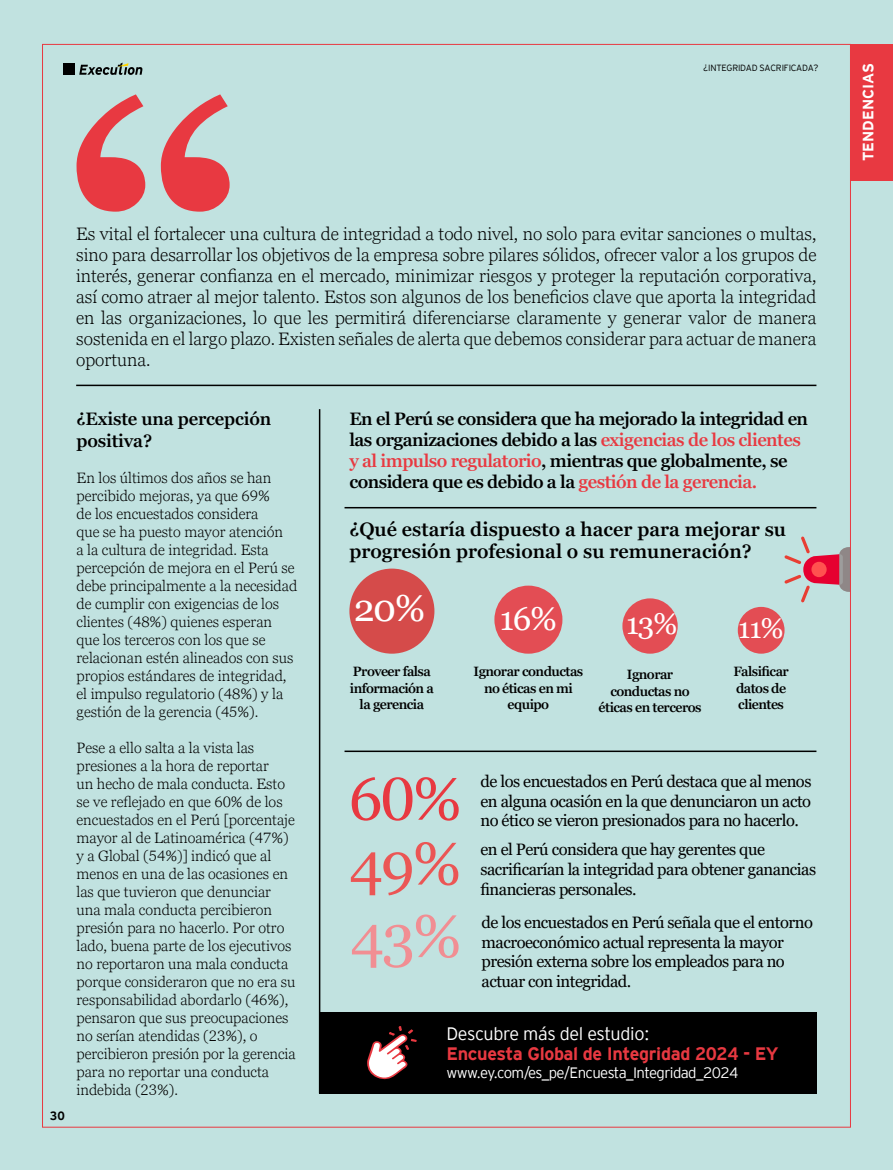
<style>
.page{position:relative;width:893px;height:1170px;background:#fff}
.page>*{position:absolute;margin:0;border:0;box-sizing:border-box;transform-origin:0 0}
.t1{font:60px "Georgia";color:#e83941}
.t2{font:60px "Georgia";color:#eb5655}
.t3{font:60px "Georgia";color:#f18e93}
.t4{font:37.5px "Georgia";color:#fff}
.t5{font:33px "Georgia";color:#fff}
.t6{font:30px "Georgia";color:#fff}
.t7{font:28.5px "Georgia";color:#fff}
.t8{font:600 19.5px/22.5px "Georgia Pro";color:#000}
.t9{font:300 18px/21px "Georgia Pro";color:#000;text-align:justify}
.t10{font:600 18px/21px "Georgia Pro";letter-spacing:-.03em;color:#000}
.t11{font:700 18px "EY Interstate";letter-spacing:-.02em;color:#e83941}
.t12{font:600 18px/21.6px "Georgia Pro";letter-spacing:-.01em;color:#000}
.t13{font:300 18px "EY Interstate";letter-spacing:-.02em;color:#fff}
.t14{font:16.5px/19.5px "Georgia Pro";letter-spacing:-.03em;color:#000}
.t15{font:300 15px/18px "Georgia Pro";color:#000}
.t16{font:300 15px "EY Interstate";letter-spacing:-.04em;color:#fff}
.t17{font:700 15px "EY Interstate";color:#fff}
.t18{font:600 13.5px/16.5px "Georgia Pro";letter-spacing:-.04em;color:#000;text-align:center}
.t19{font:700 12px "EY Interstate";color:#000}
.t20{font:300 9px "EY Interstate";letter-spacing:-.02em;color:#000}
.s1{color:#e83941}
</style>
<div class="page">
<div style="left:0;top:0;width:893px;height:1169px;background:#c1e2e0"></div>
<svg style="left:77px;top:94px;width:153px;height:118px"></svg>
<hr style="left:76px;top:384px;width:740px;height:2px;background:#000">
<hr style="left:319px;top:409px;width:1px;height:684px;background:#000">
<div style="left:349px;top:568px;width:85px;height:85px;background:#d54b4a;border-radius:50%"></div>
<div style="left:494px;top:585px;width:68px;height:68px;background:#e34d54;border-radius:50%"></div>
<div style="left:622px;top:598px;width:56px;height:55px;background:#e34d54;border-radius:50%"></div>
<div style="left:738px;top:607px;width:46px;height:46px;background:#e34d54;border-radius:50%"></div>
<hr style="left:345px;top:507px;width:471px;height:1px;background:#000">
<hr style="left:345px;top:750px;width:471px;height:2px;background:#000">
<div style="left:319px;top:1011px;width:497px;height:82px;background:#000"></div>
<svg style="left:367px;top:1026px;width:50px;height:54px"></svg>
<svg style="left:784px;top:536px;width:65px;height:66px"></svg>
<div style="left:851px;top:44px;width:42px;height:136px;background:#e83941"></div>
<div style="left:64px;top:64px;width:11px;height:11px;background:#000"></div>
<svg style="left:79px;top:63px;width:63px;height:12px"></svg>
<p class="t20" style="left:703px;top:61px;width:117px">¿INTEGRIDAD SACRIFICADA?</p>
<p class="t9" style="left:76px;top:224px;width:742px">Es vital el fortalecer una cultura de integridad a todo nivel, no solo para evitar sanciones o multas, sino para desarrollar los objetivos de la empresa sobre pilares sólidos, ofrecer valor a los grupos de interés, generar confianza en el mercado, minimizar riesgos y proteger la reputación corporativa, así como atraer al mejor talento. Estos son algunos de los beneficios clave que aporta la integridad en las organizaciones, lo que les permitirá diferenciarse claramente y generar valor de manera sostenida en el largo plazo. Existen señales de alerta que debemos considerar para actuar de manera oportuna.</p>
<p class="t19" style="left:50px;top:1107px;width:16px">30</p>
<p class="t12" style="left:77px;top:408px;width:196px">¿Existe una percepción positiva?</p>
<p class="t15" style="left:77px;top:469px;width:222px">En los últimos dos años se han percibido mejoras, ya que 69%<br>de los encuestados considera<br>que se ha puesto mayor atención<br>a la cultura de integridad. Esta percepción de mejora en el Perú se debe principalmente a la necesidad de cumplir con exigencias de los clientes (48%) quienes esperan que los terceros con los que se relacionan estén alineados con sus propios estándares de integridad, el impulso regulatorio (48%) y la gestión de la gerencia (45%).</p>
<p class="t15" style="left:77px;top:739px;width:221px">Pese a ello salta a la vista las presiones a la hora de reportar<br>un hecho de mala conducta. Esto se ve reflejado en que 60% de los encuestados en el Perú [porcentaje mayor al de Latinoamérica (47%) y a Global (54%)] indicó que al menos en una de las ocasiones en las que tuvieron que denunciar una mala conducta percibieron presión para no hacerlo. Por otro lado, buena parte de los ejecutivos no reportaron una mala conducta porque consideraron que no era su responsabilidad abordarlo (46%), pensaron que sus preocupaciones no serían atendidas (23%), o percibieron presión por la gerencia para no reportar una conducta indebida (23%).</p>
<p class="t10" style="left:349px;top:409px;width:460px">En el Perú se considera que ha mejorado la integridad en las organizaciones debido a las <span class="s1">exigencias de los clientes y al impulso regulatorio</span>, mientras que globalmente, se considera que es debido a la <span class="s1">gestión de la gerencia.</span></p>
<h3 class="t8" style="left:349px;top:518px;width:438px">¿Qué estaría dispuesto a hacer para mejorar su progresión profesional o su remuneración?</h3>
<h2 class="t4" style="left:354px;top:585px;width:73px">20%</h2>
<h3 class="t5" style="left:500px;top:598px;width:59px">16%</h3>
<h3 class="t6" style="left:626px;top:605px;width:53px">13%</h3>
<h3 class="t7" style="left:738px;top:611px;width:47px">11%</h3>
<p class="t18" style="left:350px;top:663px;width:86px">Proveer falsa información a la gerencia</p>
<p class="t18" style="left:474px;top:663px;width:111px">Ignorar conductas no éticas en mi equipo</p>
<p class="t18" style="left:599px;top:667px;width:104px">Ignorar conductas no éticas en terceros</p>
<p class="t18" style="left:733px;top:663px;width:57px;text-align:left">Falsificar datos de clientes</p>
<h1 class="t1" style="left:349px;top:762px;width:115px">60%</h1>
<h1 class="t2" style="left:349px;top:827px;width:114px">49%</h1>
<h1 class="t3" style="left:350px;top:900px;width:113px">43%</h1>
<p class="t14" style="left:480px;top:772px;width:332px;text-align:justify">de los encuestados en Perú destaca que al menos en alguna ocasión en la que denunciaron un acto no ético se vieron presionados para no hacerlo.</p>
<p class="t14" style="left:480px;top:840px;width:337px">en el Perú considera que hay gerentes que sacrificarían la integridad para obtener ganancias financieras personales.</p>
<p class="t14" style="left:482px;top:913px;width:333px">de los encuestados en Perú señala que el entorno macroeconómico actual representa la mayor presión externa sobre los empleados para no actuar con integridad.</p>
<p class="t13" style="left:446px;top:1021px;width:205px">Descubre más del estudio:</p>
<p class="t11" style="left:446px;top:1040px;width:334px">Encuesta Global de Integridad 2024 - EY</p>
<p class="t16" style="left:446px;top:1061px;width:293px">www.ey.com/es_pe/Encuesta_Integridad_2024</p>
<p class="t17" style="left:857px;top:161px;width:100px;rotate:-90deg">TENDENCIAS</p>
</div>
